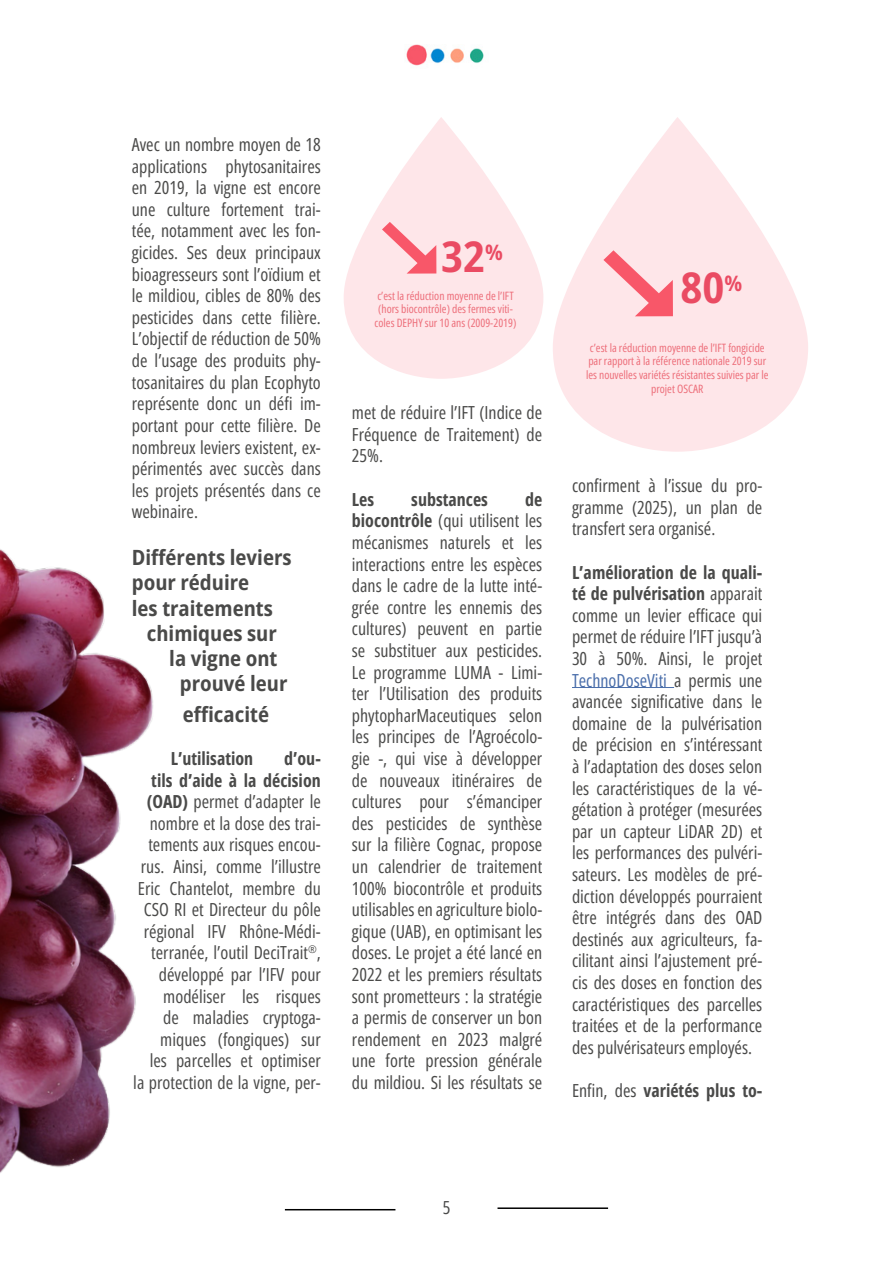
<style>
.page{position:relative;width:893px;height:1263px;background:#fff}
.page>*{position:absolute;margin:0;border:0;box-sizing:border-box;transform-origin:0 0}
.t1{font:700 semi-condensed 42.3px "Open Sans";color:#ea4b63}
.t2{font:700 semi-condensed 21px "Open Sans";color:#4a4a49}
.t3{font:18px/21.6px "Open Sans Condensed";color:#4a4a49;text-align:justify}
.t4{font:700 condensed 18px/21.6px "Open Sans";color:#4a4a49;text-align:right}
.t5{font:11.55px/13.8px "Open Sans Condensed";color:#ed6d79;text-align:center}
.s1{font-family:"Open Sans";font-weight:700;font-stretch:condensed}
.s2{font-family:"Open Sans Condensed";font-weight:400;font-stretch:normal}
.s3{color:#4a6eaa}
</style>
<div class="page">
<img style="left:406px;top:44px;width:78px;height:22px">
<hr style="left:285px;top:1209px;width:110px;height:1px;background:#000">
<hr style="left:497px;top:1207px;width:111px;height:2px;background:#000">
<hr style="left:0;top:0;width:1px;height:1263px;background:#ea4b63">
<img style="left:0;top:368px;width:322px;height:895px">
<hr style="left:572px;top:687px;width:102px;height:1px;background:#4a6eaa">
<svg style="left:344px;top:117px;width:199px;height:262px;fill:#fee6e9"></svg>
<svg style="left:382px;top:222px;width:54px;height:52px;background:#fbb5bd"></svg>
<svg style="left:553px;top:117px;width:255px;height:335px;fill:#fee6e9"></svg>
<svg style="left:603px;top:250px;width:70px;height:66px;background:#fbb6be"></svg>
<p class="t3" style="left:132px;top:133px;width:191px">Avec un nombre moyen de 18 applications phytosanitaires en 2019, la vigne est encore une culture fortement trai&shy;tée, notamment avec les fon&shy;gicides. Ses deux principaux bioagresseurs sont l’oïdium et le mildiou, cibles de 80% des pesticides dans cette filière.<br>L’objectif de réduction de 50% de l’usage des produits phy&shy;tosanitaires du plan Ecophyto représente donc un défi im&shy;portant pour cette filière. De nombreux leviers existent, ex&shy;périmentés avec succès dans les projets présentés dans ce webinaire.</p>
<p class="t2" style="left:132px;top:542px;width:161px">Différents leviers</p>
<p class="t2" style="left:132px;top:568px;width:119px">pour réduire</p>
<p class="t2" style="left:132px;top:593px;width:143px">les traitements</p>
<p class="t2" style="left:147px;top:618px;width:132px">chimiques sur</p>
<p class="t2" style="left:169px;top:643px;width:110px">la vigne ont</p>
<p class="t2" style="left:180px;top:668px;width:109px">prouvé leur</p>
<p class="t2" style="left:183px;top:699px;width:88px">efficacité</p>
<p class="t4" style="left:171px;top:747px;width:84px">L’utilisation</p>
<p class="t4" style="left:151px;top:747px;width:171px">d’ou-<br>tils d’aide à la décision</p>
<p class="t3" style="left:133px;top:790px;width:189px;text-align:right"><span class="s1">(OAD)</span> permet d’adapter le nombre et la dose des trai&shy;tements aux risques encou&shy;rus. Ainsi, comme l’illustre<br>Eric Chantelot, membre du<br>CSO RI et Directeur du pôle régional IFV Rhône-Médi&shy;terranée, l’outil DeciTrait<sup>®</sup>, développé par l’IFV pour modéliser les risques<br>de maladies cryptoga&shy;miques (fongiques) sur<br>les parcelles et optimiser<br>la protection de la vigne, per-</p>
<h1 class="t1" style="left:441px;top:226px;width:63px">32<sup>%</sup></h1>
<p class="t5" style="left:375px;top:288px;width:143px">c’est la réduction moyenne de l’IFT (hors biocontrôle) des fermes viti&shy;coles DEPHY sur 10 ans (2009-2019)</p>
<p class="t3" style="left:352px;top:401px;width:192px">met de réduire l’IFT (Indice de Fréquence de Traitement) de 25%.</p>
<p class="t4" style="left:352px;top:488px;width:24px">Les</p>
<p class="t4" style="left:411px;top:488px;width:78px">substances</p>
<p class="t4" style="left:525px;top:488px;width:19px">de</p>
<p class="t3" style="left:352px;top:509px;width:192px"><span class="s1">biocontrôle</span> (qui utilisent les mécanismes naturels et les interactions entre les espèces dans le cadre de la lutte inté&shy;grée contre les ennemis des cultures) peuvent en partie se substituer aux pesticides.<br>Le programme LUMA - Limi&shy;ter l’Utilisation des produits phytopharMaceutiques selon les principes de l’Agroécolo&shy;gie -, qui vise à développer de nouveaux itinéraires de cultures pour s’émanciper des pesticides de synthèse sur la filière Cognac, propose un calendrier de traitement 100% biocontrôle et produits utilisables en agriculture biolo&shy;gique (UAB), en optimisant les doses. Le projet a été lancé en 2022 et les premiers résultats sont prometteurs : la stratégie a permis de conserver un bon rendement en 2023 malgré une forte pression générale du mildiou. Si les résultats se</p>
<h1 class="t1" style="left:680px;top:257px;width:63px">80<sup>%</sup></h1>
<p class="t5" style="left:586px;top:340px;width:184px">c’est la réduction moyenne de l’IFT fongicide par rapport à la référence nationale 2019 sur les nouvelles variétés résistantes suivies par le projet OSCAR</p>
<p class="t3" style="left:572px;top:474px;width:192px">confirment à l’issue du pro&shy;gramme (2025), un plan de transfert sera organisé.</p>
<p class="t4" style="left:572px;top:561px;width:192px;text-align:left">L’amélioration de la quali&shy;té de pulvérisation <span class="s2">apparait</span></p>
<p class="t3" style="left:572px;top:604px;width:192px">comme un levier efficace qui permet de réduire l’IFT jusqu’à 30 à 50%. Ainsi, le projet <span class="s3">TechnoDoseViti</span> a permis une avancée significative dans le domaine de la pulvérisation de précision en s’intéressant à l’adaptation des doses selon les caractéristiques de la vé&shy;gétation à protéger (mesurées par un capteur LiDAR 2D) et les performances des pulvéri&shy;sateurs. Les modèles de pré&shy;diction développés pourraient être intégrés dans des OAD destinés aux agriculteurs, fa&shy;cilitant ainsi l’ajustement pré&shy;cis des doses en fonction des caractéristiques des parcelles traitées et de la performance des pulvérisateurs employés.</p>
<p class="t4" style="left:572px;top:1079px;width:192px"><span class="s2">Enfin, des</span> variétés plus to-</p>
<p class="t3" style="left:443px;top:1196px;width:9px">5</p>
</div>
